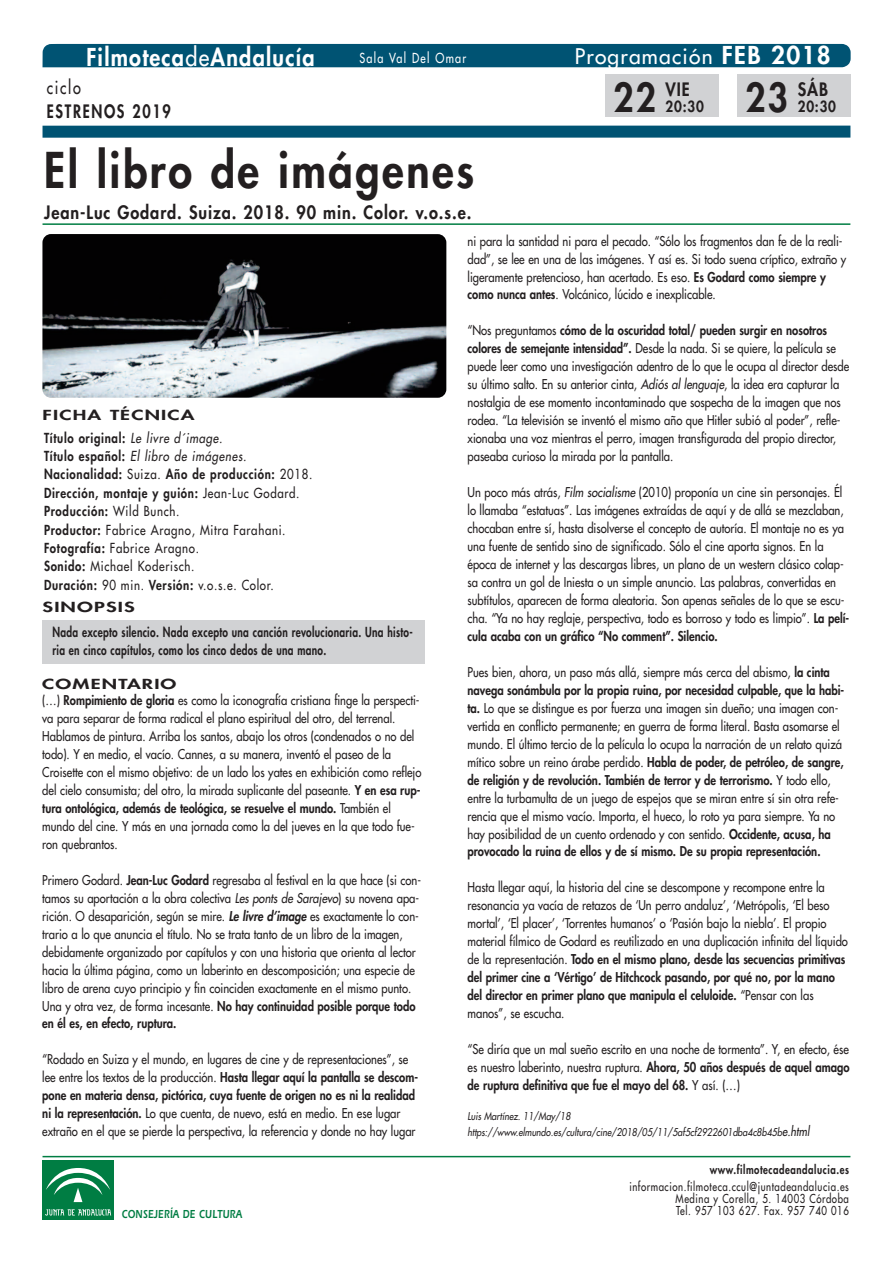
<style>
.page{position:relative;width:893px;height:1263px;background:#fff}
.page>*{position:absolute;margin:0;border:0;box-sizing:border-box;transform-origin:0 0}
.t1{font:800 48px "Futura LT";letter-spacing:.06em;color:#231f20;scale:.9 1}
.t2{font:800 39px "Futura LT";color:#231f20;scale:.9 1}
.t3{font:800 24px "Futura LT";letter-spacing:.06em;color:#fff;scale:.9 1}
.t4{font:21px "Futura LT";letter-spacing:.06em;color:#fff}
.t5{font:800 18px "Futura LT";letter-spacing:.06em;color:#231f20;scale:.9 1}
.t6{font:800 18px "Futura LT";letter-spacing:.115em;color:#231f20;scale:.8 1}
.t7{font:18px "Futura LT";letter-spacing:.115em;color:#231f20;scale:.8 1}
.t8{font:800 15px "Futura LT";letter-spacing:.06em;color:#231f20;scale:.9 1}
.t9{font:800 13.5px/18.5px "Futura LT";letter-spacing:.045em;color:#231f20;scale:.85 1}
.t10{font:800 13.5px/25.7px "Futura LT";letter-spacing:.045em;color:#231f20;scale:1.5 1}
.t11{font:800 13.5px "Futura LT";letter-spacing:.045em;color:#231f20;scale:.75 1}
.t12{font:13.5px "Futura LT";letter-spacing:.115em;color:#fff;scale:.8 1}
.t13{font:13.2px/18px "Futura LT";color:#231f20;scale:.85 1}
.t14{font:12px/12px "Futura LT";letter-spacing:.06em;color:#231f20;text-align:right;scale:.8 1}
.t15{font:800 12px "Futura LT";letter-spacing:.06em;color:#231f20;scale:.8 1}
.t16{font:12px "Erie Black Plain";letter-spacing:.03em;color:#007d43;scale:.75 1}
.t17{font:italic 10.5px/16.2px "Futura LT";color:#231f20;scale:.85 1}
.s1{font-weight:400}
.s2{font-weight:800;font-size:24px}
.s3{font-weight:400;font-style:italic}
.s4{font-weight:800}
.s5{font-style:italic}
.s6{font-weight:800;font-style:italic}
.s7{font-size:12.75px}
</style>
<div class="page">
<img style="left:42px;top:234px;width:404px;height:164px;border-radius:9px">
<div style="left:43px;top:44px;width:808px;height:23px;background:#005373"></div>
<div style="left:43px;top:126px;width:807px;height:12px;background:#005373"></div>
<div style="left:43px;top:620px;width:382px;height:44px;background:#d1d2d4"></div>
<hr style="left:43px;top:223px;width:807px;height:2px;background:#007d43">
<hr style="left:43px;top:1156px;width:807px;height:1px;background:#007d43">
<div style="left:43px;top:1160px;width:71px;height:60px;background:#007d43"></div>
<svg style="left:45px;top:1209px;width:66px;height:6px"></svg>
<svg style="left:46px;top:1168px;width:64px;height:35px"></svg>
<div style="left:605px;top:74px;width:113px;height:43px;background:#d1d2d4"></div>
<div style="left:737px;top:74px;width:114px;height:43px;background:#d1d2d4"></div>
<h3 class="t3" style="left:86px;top:42px;width:255px">Filmoteca<span class="s1">de</span>Andalucía</h3>
<h3 class="t4" style="left:575px;top:43px;width:257px">Programación <span class="s2">FEB 2018</span></h3>
<p class="t12" style="left:359px;top:49px;width:135px">Sala Val Del Omar</p>
<h3 class="t7" style="left:47px;top:76px;width:44px">ciclo</h3>
<h3 class="t6" style="left:47px;top:100px;width:156px">ESTRENOS 2019</h3>
<h1 class="t1" style="left:44px;top:138px;width:479px">El libro de imágenes</h1>
<h3 class="t5" style="left:44px;top:201px;width:476px">Jean-Luc Godard. Suiza. 2018. 90 min. Color. v.o.s.e.</h3>
<h2 class="t2" style="left:613px;top:72px;width:49px">22</h2>
<h3 class="t5" style="left:666px;top:77px;width:28px">VIE</h3>
<p class="t8" style="left:666px;top:96px;width:44px">20:30</p>
<h2 class="t2" style="left:746px;top:72px;width:49px">23</h2>
<h3 class="t5" style="left:798px;top:77px;width:35px">SÁB</h3>
<p class="t8" style="left:798px;top:96px;width:44px">20:30</p>
<p class="t10" style="left:43px;top:402px;width:103px">FICHA TÉCNICA</p>
<p class="t9" style="left:44px;top:428px;width:317px">Título original: <span class="s3">Le livre d´image.<br></span>Título español: <span class="s3">El libro de imágenes.<br></span>Nacionalidad: <span class="s1">Suiza.</span> Año de producción: <span class="s1">2018.<br></span>Dirección, montaje y guión: <span class="s1">Jean-Luc Godard.<br></span>Producción: <span class="s1">Wild Bunch.<br></span>Productor: <span class="s1">Fabrice Aragno, Mitra Farahani.<br></span>Fotografía: <span class="s1">Fabrice Aragno.<br></span>Sonido: <span class="s1">Michael Koderisch.<br></span>Duración: <span class="s1">90 min.</span> Versión: <span class="s1">v.o.s.e. Color.</span></p>
<p class="t10" style="left:53px;top:593px;width:242px;text-indent:-10px">SINOPSIS<br>Nada excepto silencio. Nada excepto una canción revolucionaria. Una histo-</p>
<p class="t11" style="left:53px;top:641px;width:367px">ria en cinco capítulos, como los cinco dedos de una mano.</p>
<p class="t13" style="left:42px;top:691px;width:448px">(…) <span class="s4">Rompimiento de gloria</span> es como la iconografía cristiana finge la perspecti&shy;va para separar de forma radical el plano espiritual del otro, del terrenal.<br>Hablamos de pintura. Arriba los santos, abajo los otros (condenados o no del todo). Y en medio, el vacío. Cannes, a su manera, inventó el paseo de la Croisette con el mismo objetivo: de un lado los yates en exhibición como reflejo del cielo consumista; del otro, la mirada suplicante del paseante. <span class="s4">Y en esa rup&shy;tura ontológica, además de teológica, se resuelve el mundo.</span> También el mundo del cine. Y más en una jornada como la del jueves en la que todo fue&shy;ron quebrantos.</p>
<p class="t13" style="left:42px;top:871px;width:447px">Primero Godard. <span class="s4">Jean-Luc Godard</span> regresaba al festival en la que hace (si con&shy;tamos su aportación a la obra colectiva <span class="s5">Les ponts de Sarajevo</span>) su novena apa&shy;rición. O desaparición, según se mire. <span class="s6">Le livre d’image</span> es exactamente lo con&shy;trario a lo que anuncia el título. No se trata tanto de un libro de la imagen, debidamente organizado por capítulos y con una historia que orienta al lector hacia la última página, como un laberinto en descomposición; una especie de libro de arena cuyo principio y fin coinciden exactamente en el mismo punto.<br>Una y otra vez, de forma incesante. <span class="s4">No hay continuidad posible porque todo en él es, en efecto, ruptura.</span></p>
<p class="t13" style="left:42px;top:1050px;width:444px">“Rodado en Suiza y el mundo, en lugares de cine y de representaciones”, se lee entre los textos de la producción. <span class="s4">Hasta llegar aquí la pantalla se descom&shy;pone en materia densa, pictórica, cuya fuente de origen no es ni la realidad ni la representación.</span> Lo que cuenta, de nuevo, está en medio. En ese lugar extraño en el que se pierde la perspectiva, la referencia y donde no hay lugar</p>
<p class="t10" style="left:42px;top:671px;width:91px">COMENTARIO</p>
<p class="t13" style="left:467px;top:232px;width:447px">ni para la santidad ni para el pecado. “Sólo los fragmentos dan fe de la reali&shy;dad”, se lee en una de las imágenes. Y así es. Si todo suena críptico, extraño y ligeramente pretencioso, han acertado. Es eso. <span class="s4">Es Godard como siempre y como nunca antes</span>. Volcánico, lúcido e inexplicable.</p>
<p class="t13" style="left:467px;top:321px;width:451px">“Nos preguntamos <span class="s4">cómo de la oscuridad total/ pueden surgir en nosotros colores de semejante intensidad”.</span> Desde la nada. Si se quiere, la película se puede leer como una investigación adentro de lo que le ocupa al director desde su último salto. En su anterior cinta, <span class="s5">Adiós al lenguaje</span>, la idea era capturar la nostalgia de ese momento incontaminado que sospecha de la imagen que nos rodea. “La televisión se inventó el mismo año que Hitler subió al poder”, refle&shy;xionaba una voz mientras el perro, imagen transfigurada del propio director, paseaba curioso la mirada por la pantalla.</p>
<p class="t13" style="left:467px;top:483px;width:451px">Un poco más atrás, <span class="s5">Film socialisme</span> (2010) proponía un cine sin personajes. Él lo llamaba “estatuas”. Las imágenes extraídas de aquí y de allá se mezclaban, chocaban entre sí, hasta disolverse el concepto de autoría. El montaje no es ya una fuente de sentido sino de significado. Sólo el cine aporta signos. En la época de internet y las descargas libres, un plano de un western clásico colap&shy;sa contra un gol de Iniesta o un simple anuncio. Las palabras, convertidas en subtítulos, aparecen de forma aleatoria. Son apenas señales de lo que se escu&shy;cha. “Ya no hay reglaje, perspectiva, todo es borroso y todo es limpio”. <span class="s4">La pelí&shy;cula acaba con un gráfico “No comment”. Silencio.</span></p>
<p class="t13" style="left:467px;top:663px;width:445px">Pues bien, ahora, un paso más allá, siempre más cerca del abismo, <span class="s4">la cinta navega sonámbula por la propia ruina, por necesidad culpable, que la habi&shy;ta.</span> Lo que se distingue es por fuerza una imagen sin dueño; una imagen con&shy;vertida en conflicto permanente; en guerra de forma literal. Basta asomarse el mundo. El último tercio de la película lo ocupa la narración de un relato quizá mítico sobre un reino árabe perdido. <span class="s4">Habla de poder, de petróleo, de sangre, de religión y de revolución. También de terror y de terrorismo.</span> Y todo ello, entre la turbamulta de un juego de espejos que se miran entre sí sin otra refe&shy;rencia que el mismo vacío. Importa, el hueco, lo roto ya para siempre. Ya no hay posibilidad de un cuento ordenado y con sentido. <span class="s4">Occidente, acusa, ha provocado la ruina de ellos y de sí mismo. De su propia representación.</span></p>
<p class="t13" style="left:467px;top:878px;width:449px">Hasta llegar aquí, la historia del cine se descompone y recompone entre la resonancia ya vacía de retazos de ‘Un perro andaluz’, ‘Metrópolis, ‘El beso mortal’, ‘El placer’, ‘Torrentes humanos’ o ‘Pasión bajo la niebla’. El propio material fílmico de Godard es reutilizado en una duplicación infinita del líquido de la representación. <span class="s4">Todo en el mismo plano, desde las secuencias primitivas del primer cine a ‘Vértigo’ de Hitchcock pasando, por qué no, por la mano del director en primer plano que manipula el celuloide.</span> “Pensar con las manos”, se escucha.</p>
<p class="t13" style="left:467px;top:1040px;width:451px;text-align:justify">“Se diría que un mal sueño escrito en una noche de tormenta”. Y, en efecto, ése es nuestro laberinto, nuestra ruptura. <span class="s4">Ahora, 50 años después de aquel amago de ruptura definitiva que fue el mayo del 68.</span> Y así. (…)</p>
<p class="t17" style="left:467px;top:1108px;width:404px">Luis Martínez. 11/May/18 https://www.elmundo.es/cultura/cine/2018/05/11/5af5cf2922601dba4c8b45b<span class="s7">e.html</span></p>
<p class="t15" style="left:710px;top:1162px;width:176px">www.filmotecadeandalucia.es</p>
<p class="t14" style="left:629px;top:1180px;width:276px">informacion.filmoteca.ccul@juntadeandalucia.es<br>Medina y Corella, 5. 14003 Córdoba</p>
<p class="t16" style="left:122px;top:1206px;width:162px">CONSEJERÍA DE CULTURA</p>
<p class="t14" style="left:676px;top:1204px;width:217px">Tel. 957 103 627. Fax. 957 740 016</p>
</div>
